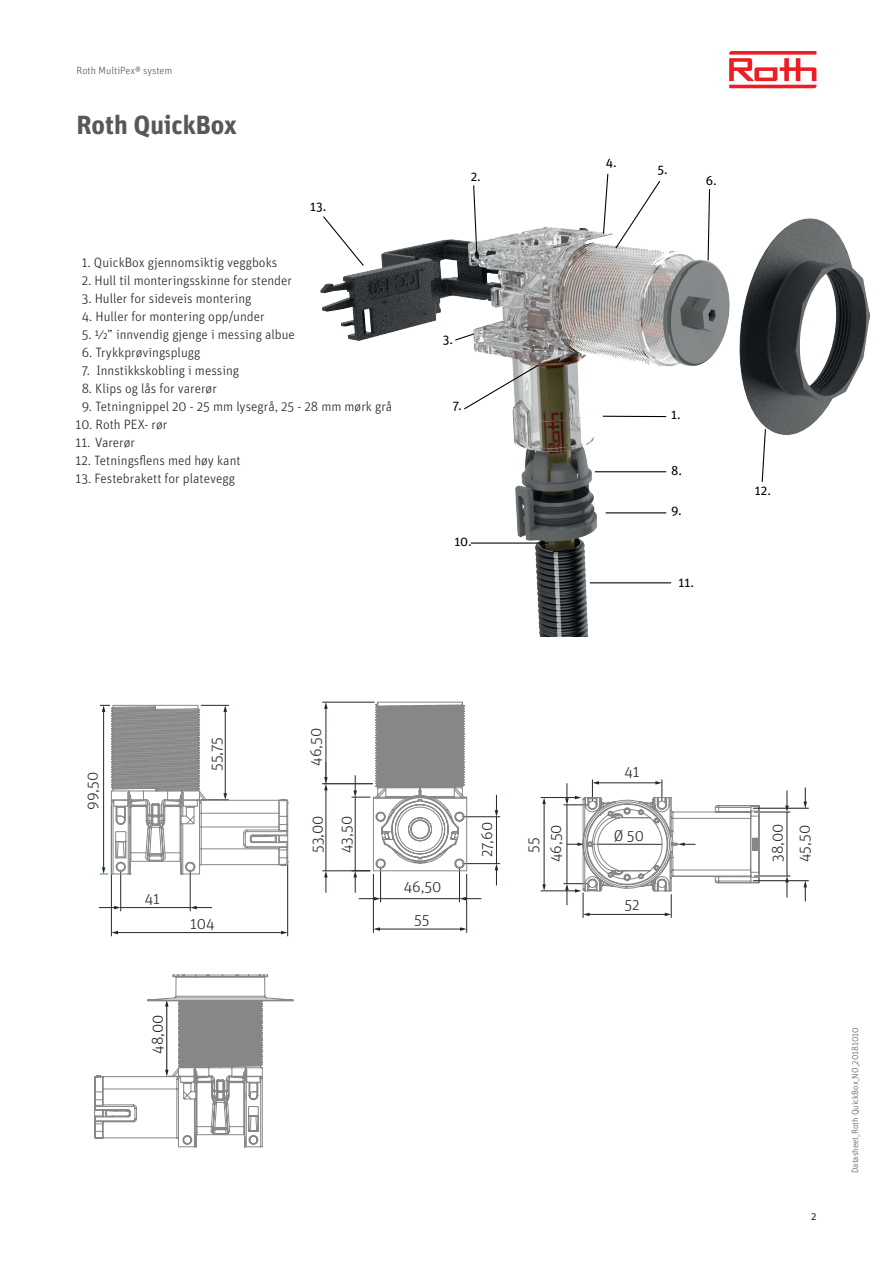
<style>
.page{position:relative;width:893px;height:1263px;background:#fff}
.page>*{position:absolute;margin:0;border:0;box-sizing:border-box;transform-origin:0 0}
.t1{font:700 26.25px "Unit OT";letter-spacing:-.005em;color:#57585a}
.t2{font:300 15.6px/29px "Unit OT";color:#2b2523}
.t3{font:300 15.6px "Unit OT";color:#1d1d1b}
.t4{font:300 13.5px "Unit OT";color:#231f20}
.t5{font:13.05px "Unit OT";color:#000001}
.t6{font:300 10.5px "Unit OT";color:#57585a}
.t7{font:10.5px "Unit OT";color:#231f20}
.t8{font:300 9px "Unit OT";color:#57585a}
</style>
<div class="page">
<svg style="left:729px;top:51px;width:87px;height:37px"></svg>
<img style="left:320px;top:219px;width:549px;height:417px">
<svg style="left:473px;top:185px;width:5px;height:72px"></svg>
<svg style="left:602px;top:173px;width:59px;height:77px"></svg>
<svg style="left:707px;top:189px;width:4px;height:72px"></svg>
<svg style="left:761px;top:428px;width:5px;height:55px"></svg>
<hr style="left:603px;top:416px;width:63px;height:1px;background:#000001">
<hr style="left:595px;top:471px;width:71px;height:1px;background:#000001">
<hr style="left:606px;top:512px;width:60px;height:1px;background:#000001">
<hr style="left:590px;top:582px;width:81px;height:1px;background:#000001">
<hr style="left:471px;top:542px;width:77px;height:2px;background:#000001">
<svg style="left:463px;top:363px;width:77px;height:47px"></svg>
<svg style="left:454px;top:333px;width:21px;height:8px"></svg>
<svg style="left:322px;top:216px;width:43px;height:51px"></svg>
<hr style="left:379px;top:929px;width:82px;height:1px;background:#2b2523">
<svg style="left:460px;top:927px;width:6px;height:4px"></svg>
<svg style="left:374px;top:927px;width:6px;height:4px"></svg>
<hr style="left:373px;top:874px;width:1px;height:58px;background:#2b2523">
<hr style="left:466px;top:874px;width:1px;height:58px;background:#2b2523">
<hr style="left:380px;top:867px;width:1px;height:35px;background:#2b2523">
<hr style="left:459px;top:867px;width:1px;height:35px;background:#2b2523">
<hr style="left:326px;top:789px;width:1px;height:82px;background:#2b2523">
<svg style="left:324px;top:871px;width:4px;height:21px"></svg>
<hr style="left:323px;top:870px;width:47px;height:1px;background:#2b2523">
<hr style="left:326px;top:707px;width:1px;height:71px;background:#2b2523">
<svg style="left:324px;top:703px;width:4px;height:6px"></svg>
<svg style="left:324px;top:762px;width:4px;height:28px"></svg>
<hr style="left:323px;top:783px;width:50px;height:1px;background:#2b2523">
<hr style="left:323px;top:702px;width:51px;height:1px;background:#2b2523">
<svg style="left:495px;top:864px;width:3px;height:21px"></svg>
<hr style="left:496px;top:817px;width:1px;height:47px;background:#2b2523">
<svg style="left:495px;top:795px;width:3px;height:21px"></svg>
<hr style="left:463px;top:863px;width:37px;height:1px;background:#2b2523">
<hr style="left:463px;top:816px;width:37px;height:1px;background:#2b2523">
<svg style="left:352px;top:702px;width:129px;height:198px"></svg>
<hr style="left:117px;top:932px;width:165px;height:1px;background:#2b2523">
<svg style="left:112px;top:931px;width:6px;height:3px"></svg>
<svg style="left:281px;top:931px;width:6px;height:3px"></svg>
<hr style="left:287px;top:864px;width:1px;height:72px;background:#2b2523">
<hr style="left:111px;top:805px;width:1px;height:131px;background:#2b2523">
<svg style="left:99px;top:906px;width:21px;height:3px"></svg>
<hr style="left:121px;top:907px;width:69px;height:1px;background:#2b2523">
<svg style="left:191px;top:906px;width:21px;height:3px"></svg>
<hr style="left:120px;top:870px;width:1px;height:41px;background:#2b2523">
<hr style="left:190px;top:870px;width:1px;height:41px;background:#2b2523">
<hr style="left:201px;top:864px;width:78px;height:1px;background:#878787">
<hr style="left:201px;top:813px;width:78px;height:1px;background:#878787">
<hr style="left:201px;top:849px;width:78px;height:1px;background:#878787">
<hr style="left:201px;top:827px;width:78px;height:1px;background:#878787">
<hr style="left:206px;top:800px;width:73px;height:1px;background:#878787">
<svg style="left:100px;top:705px;width:129px;height:170px"></svg>
<svg style="left:243px;top:799px;width:46px;height:67px"></svg>
<hr style="left:544px;top:803px;width:1px;height:82px;background:#2b2523">
<svg style="left:542px;top:884px;width:4px;height:6px"></svg>
<svg style="left:542px;top:798px;width:4px;height:6px"></svg>
<hr style="left:541px;top:797px;width:35px;height:1px;background:#2b2523">
<hr style="left:541px;top:890px;width:35px;height:1px;background:#2b2523">
<svg style="left:785px;top:877px;width:4px;height:20px"></svg>
<hr style="left:787px;top:812px;width:1px;height:64px;background:#2b2523">
<svg style="left:785px;top:790px;width:4px;height:22px"></svg>
<hr style="left:754px;top:876px;width:36px;height:1px;background:#2b2523">
<hr style="left:754px;top:812px;width:36px;height:1px;background:#2b2523">
<svg style="left:563px;top:779px;width:197px;height:139px"></svg>
<svg style="left:803px;top:881px;width:4px;height:20px"></svg>
<svg style="left:803px;top:788px;width:4px;height:20px"></svg>
<hr style="left:753px;top:880px;width:55px;height:1px;background:#2b2523">
<hr style="left:753px;top:808px;width:55px;height:1px;background:#2b2523">
<svg style="left:94px;top:974px;width:200px;height:174px"></svg>
<p class="t6" style="left:77px;top:64px;width:97px">Roth MultiPex® system</p>
<p class="t1" style="left:77px;top:107px;width:162px">Roth QuickBox</p>
<p class="t5" style="left:310px;top:198px;width:18px">13.</p>
<p class="t4" style="left:82px;top:254px;width:197px">1. QuickBox gjennomsiktig veggboks</p>
<p class="t4" style="left:82px;top:272px;width:212px">2. Hull til monteringsskinne for stender</p>
<p class="t4" style="left:82px;top:290px;width:171px">3. Huller for sideveis montering</p>
<p class="t4" style="left:82px;top:308px;width:185px">4. Huller for montering opp/under</p>
<p class="t4" style="left:82px;top:326px;width:215px">5. ½” innvendig gjenge i messing albue</p>
<p class="t4" style="left:82px;top:344px;width:120px">6. Trykkprøvingsplugg</p>
<p class="t4" style="left:82px;top:362px;width:159px">7. Innstikkskobling i messing</p>
<p class="t4" style="left:82px;top:380px;width:137px">8. Klips og lås for varerør</p>
<p class="t4" style="left:82px;top:398px;width:312px">9. Tetningnippel 20 - 25 mm lysegrå, 25 - 28 mm mørk grå</p>
<p class="t4" style="left:75px;top:416px;width:93px">10. Roth PEX- rør</p>
<p class="t4" style="left:75px;top:434px;width:61px">11. Varerør</p>
<p class="t4" style="left:75px;top:452px;width:167px">12. Tetningsflens med høy kant</p>
<p class="t4" style="left:75px;top:470px;width:161px">13. Festebrakett for platevegg</p>
<p class="t5" style="left:471px;top:168px;width:12px">2.</p>
<p class="t5" style="left:443px;top:331px;width:12px">3.</p>
<p class="t5" style="left:453px;top:398px;width:10px">7.</p>
<p class="t5" style="left:454px;top:534px;width:19px">10.</p>
<p class="t5" style="left:606px;top:154px;width:12px">4.</p>
<p class="t5" style="left:658px;top:162px;width:12px">5.</p>
<p class="t5" style="left:706px;top:173px;width:12px">6.</p>
<p class="t5" style="left:671px;top:406px;width:11px">1.</p>
<p class="t5" style="left:671px;top:462px;width:12px">8.</p>
<p class="t5" style="left:671px;top:503px;width:12px">9.</p>
<p class="t5" style="left:678px;top:574px;width:17px">11.</p>
<p class="t5" style="left:755px;top:482px;width:18px">12.</p>
<p class="t2" style="left:78px;top:810px;width:39px;rotate:-90deg">99,50</p>
<p class="t2" style="left:202px;top:771px;width:36px;rotate:-90deg">55,75</p>
<p class="t2" style="left:145px;top:884px;width:17px">41</p>
<p class="t2" style="left:190px;top:909px;width:26px">104</p>
<p class="t3" style="left:148px;top:1054px;width:41px;rotate:-90deg">48,00</p>
<p class="t2" style="left:301px;top:766px;width:39px;rotate:-90deg">46,50</p>
<p class="t2" style="left:303px;top:853px;width:39px;rotate:-90deg">53,00<br>43,50</p>
<p class="t2" style="left:472px;top:857px;width:37px;rotate:-90deg">27,60</p>
<p class="t2" style="left:404px;top:872px;width:39px">46,50</p>
<p class="t2" style="left:414px;top:905px;width:17px">55</p>
<p class="t2" style="left:624px;top:757px;width:17px">41</p>
<p class="t2" style="left:522px;top:862px;width:39px;line-height:22.6px;text-align:center;rotate:-90deg">55<br>46,50</p>
<p class="t2" style="left:764px;top:862px;width:40px;line-height:26.8px;rotate:-90deg">38,00<br>45,50</p>
<p class="t2" style="left:614px;top:821px;width:32px">Ø 50</p>
<p class="t2" style="left:624px;top:890px;width:17px">52</p>
<p class="t7" style="left:811px;top:1210px;width:7px">2</p>
<p class="t8" style="left:850px;top:1173px;width:147px;rotate:-90deg">Datasheet_Roth QuickBox_NO_20181010</p>
</div>
